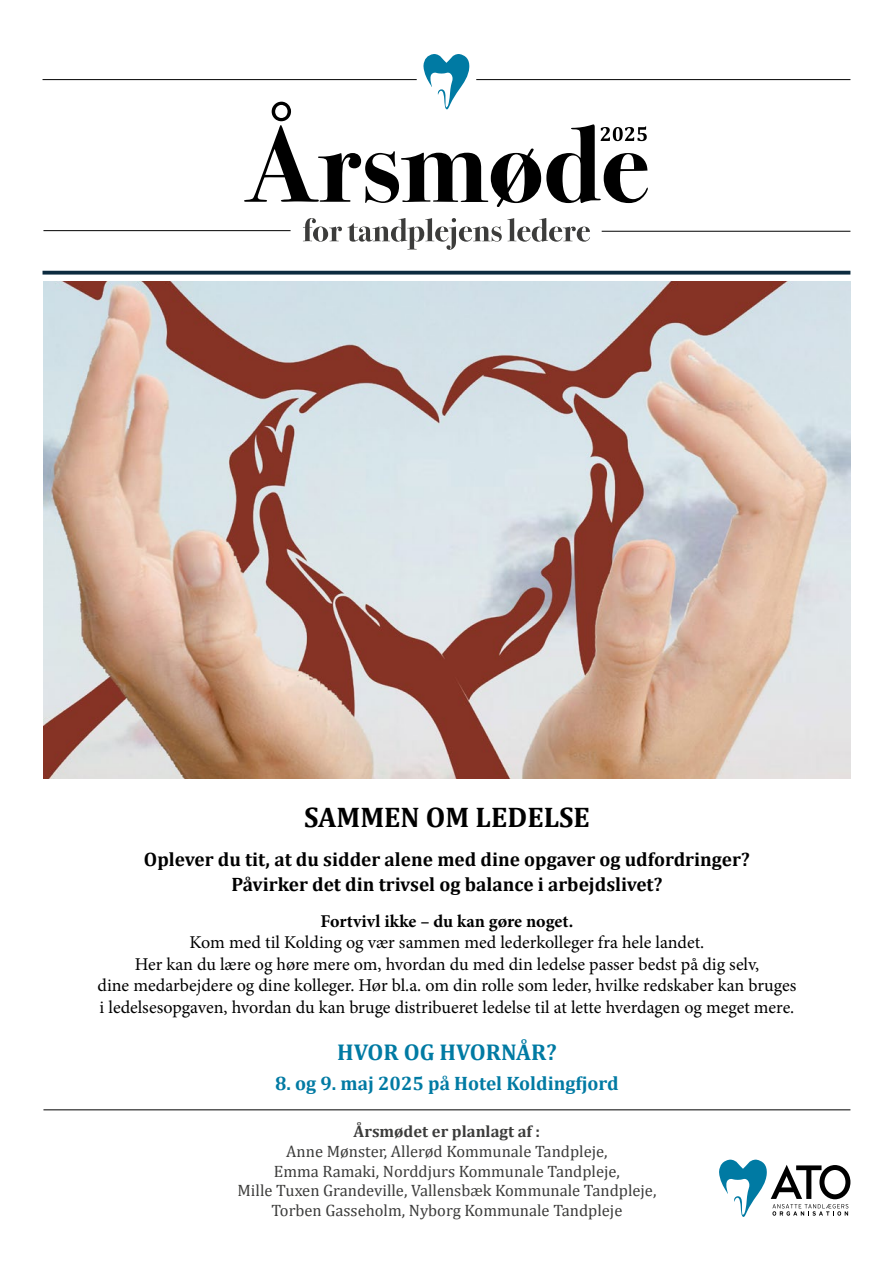
<style>
.page{position:relative;width:893px;height:1263px;background:#fff}
.page>*{position:absolute;margin:0;border:0;box-sizing:border-box;transform-origin:0 0}
.t1{font:700 28.5px "Cambria";color:#000}
.t2{font:700 22.95px "Cambria";color:#007aa3}
.t3{font:700 19.5px/25.5px "Cambria";color:#000;text-align:center}
.t4{font:700 19.5px "Cambria";color:#007aa3}
.t5{font:18px/21.6px "Minion Pro";color:#000;text-align:center}
.t6{font:700 18px "Minion Pro";color:#000}
.t7{font:16.5px/19.8px "Cambria";color:#3c3c3b;text-align:center}
.t8{font:700 16.5px "Cambria";color:#3c3c3b}
</style>
<div class="page">
<img style="left:43px;top:281px;width:807px;height:497px">
<hr style="left:43px;top:79px;width:374px;height:1px;background:#000">
<hr style="left:476px;top:79px;width:374px;height:1px;background:#000">
<svg style="left:43px;top:271px;width:807px;height:4px;background:#264153"></svg>
<hr style="left:43px;top:230px;width:248px;height:1px;background:#000">
<svg style="left:303px;top:218px;width:287px;height:32px"></svg>
<svg style="left:244px;top:54px;width:404px;height:153px"></svg>
<hr style="left:602px;top:231px;width:248px;height:1px;background:#000">
<hr style="left:43px;top:1109px;width:807px;height:1px;background:#000">
<svg style="left:719px;top:1159px;width:131px;height:58px"></svg>
<h1 class="t1" style="left:304px;top:797px;width:287px">SAMMEN OM LEDELSE</h1>
<p class="t3" style="left:144px;top:846px;width:607px">Oplever du tit, at du sidder alene med dine opgaver og udfordringer?<br>Påvirker det din trivsel og balance i arbejdslivet?</p>
<p class="t6" style="left:321px;top:908px;width:254px">Fortvivl ikke – du kan gøre noget.</p>
<p class="t5" style="left:98px;top:932px;width:700px">Kom med til Kolding og vær sammen med lederkolleger fra hele landet.<br>Her kan du lære og høre mere om, hvordan du med din ledelse passer bedst på dig selv,<br>dine medarbejdere og dine kolleger. Hør bl.a. om din rolle som leder, hvilke redskaber kan bruges i ledelsesopgaven, hvordan du kan bruge distribueret ledelse til at lette hverdagen og meget mere.</p>
<p class="t2" style="left:337px;top:1036px;width:221px">HVOR OG HVORNÅR?</p>
<p class="t4" style="left:275px;top:1070px;width:345px">8. og 9. maj 2025 på Hotel Koldingfjord</p>
<p class="t8" style="left:354px;top:1120px;width:188px">Årsmødet er planlagt af :</p>
<p class="t7" style="left:238px;top:1141px;width:420px">Anne Mønster, Allerød Kommunale Tandpleje,<br>Emma Ramaki, Norddjurs Kommunale Tandpleje,<br>Mille Tuxen Grandeville, Vallensbæk Kommunale Tandpleje, Torben Gasseholm, Nyborg Kommunale Tandpleje</p>
</div>
